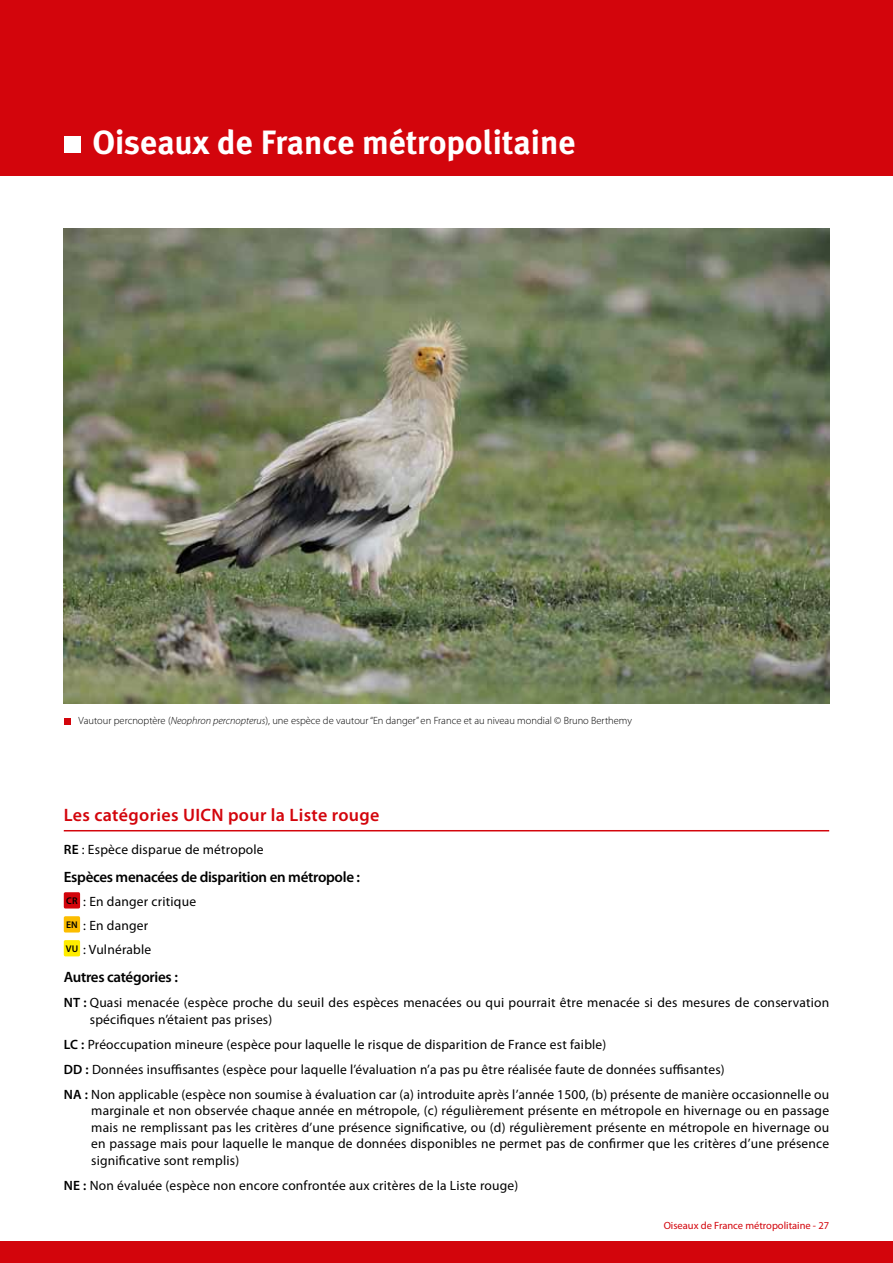
<style>
.page{position:relative;width:893px;height:1263px;background:#fff}
.page>*{position:absolute;margin:0;border:0;box-sizing:border-box;transform-origin:0 0}
.t1{font:700 33.75px "Meta Plus";color:#fff}
.t2{font:600 18px "Myriad Pro";letter-spacing:.02em;color:#d3050c}
.t3{font:600 15px "Myriad Pro";letter-spacing:-.02em;color:#000}
.t4{font:13.5px/16.5px "Myriad Pro";letter-spacing:.015em;color:#000}
.t5{font:300 10.5px "Myriad Pro";color:#000}
.t6{font:10.5px "Myriad Pro";color:#d3050c}
.t7{font:600 9.75px "Myriad Pro";color:#000}
.s1{font-style:italic}
.s2{font-weight:600}
</style>
<div class="page">
<div style="left:0;top:0;width:893px;height:176px;background:#d3050c"></div>
<div style="left:0;top:1241px;width:893px;height:22px;background:#d3050c"></div>
<div style="left:64px;top:136px;width:16px;height:17px;background:#fff"></div>
<hr style="left:64px;top:830px;width:765px;height:1px;background:#d3050c">
<div style="left:64px;top:892px;width:16px;height:16px;background:#d3050c;border-radius:2px"></div>
<div style="left:64px;top:916px;width:16px;height:16px;background:#fcbd00;border-radius:2px"></div>
<div style="left:64px;top:940px;width:16px;height:16px;background:#ffed00;border-radius:2px"></div>
<img style="left:64px;top:228px;width:765px;height:476px">
<div style="left:64px;top:718px;width:7px;height:6px;background:#d3050c"></div>
<h1 class="t1" style="left:92px;top:123px;width:484px">Oiseaux de France métropolitaine</h1>
<p class="t5" style="left:79px;top:715px;width:555px">Vautour percnoptère (<span class="s1">Neophron percnopterus</span>), une espèce de vautour “En danger” en France et au niveau mondial © Bruno Berthemy</p>
<h2 class="t2" style="left:64px;top:804px;width:317px">Les catégories UICN pour la Liste rouge</h2>
<p class="t4" style="left:64px;top:841px;width:201px"><span class="s2">RE</span> : Espèce disparue de métropole</p>
<p class="t3" style="left:64px;top:867px;width:298px">Espèces menacées de disparition en métropole :</p>
<p class="t4" style="left:83px;top:889px;width:114px;line-height:24px">: En danger critique : En danger<br>: Vulnérable</p>
<p class="t3" style="left:64px;top:968px;width:116px">Autres catégories :</p>
<p class="t4" style="left:90px;top:994px;width:741px;text-indent:-26px"><span class="s2">NT :</span> Quasi menacée (espèce proche du seuil des espèces menacées ou qui pourrait être menacée si des mesures de conservation spécifiques n’étaient pas prises)</p>
<p class="t4" style="left:64px;top:1031px;width:767px;line-height:25px"><span class="s2">LC :</span> Préoccupation mineure (espèce pour laquelle le risque de disparition de France est faible)<br><span class="s2">DD :</span> Données insuffisantes (espèce pour laquelle l’évaluation n’a pas pu être réalisée faute de données suffisantes)<br><span class="s2">NA :</span> Non applicable (espèce non soumise à évaluation car (a) introduite après l’année 1500, (b) présente de manière occasionnelle ou</p>
<p class="t4" style="left:91px;top:1102px;width:739px;text-align:justify">marginale et non observée chaque année en métropole, (c) régulièrement présente en métropole en hivernage ou en passage mais ne remplissant pas les critères d’une présence significative, ou (d) régulièrement présente en métropole en hivernage ou en passage mais pour laquelle le manque de données disponibles ne permet pas de confirmer que les critères d’une présence significative sont remplis)</p>
<p class="t4" style="left:64px;top:1177px;width:456px"><span class="s2">NE :</span> Non évaluée (espèce non encore confrontée aux critères de la Liste rouge)</p>
<p class="t7" style="left:66px;top:895px;width:13px">CR</p>
<p class="t7" style="left:66px;top:919px;width:13px">EN</p>
<p class="t7" style="left:66px;top:942px;width:14px">VU</p>
<p class="t6" style="left:664px;top:1219px;width:167px">Oiseaux de France métropolitaine - 27</p>
</div>
